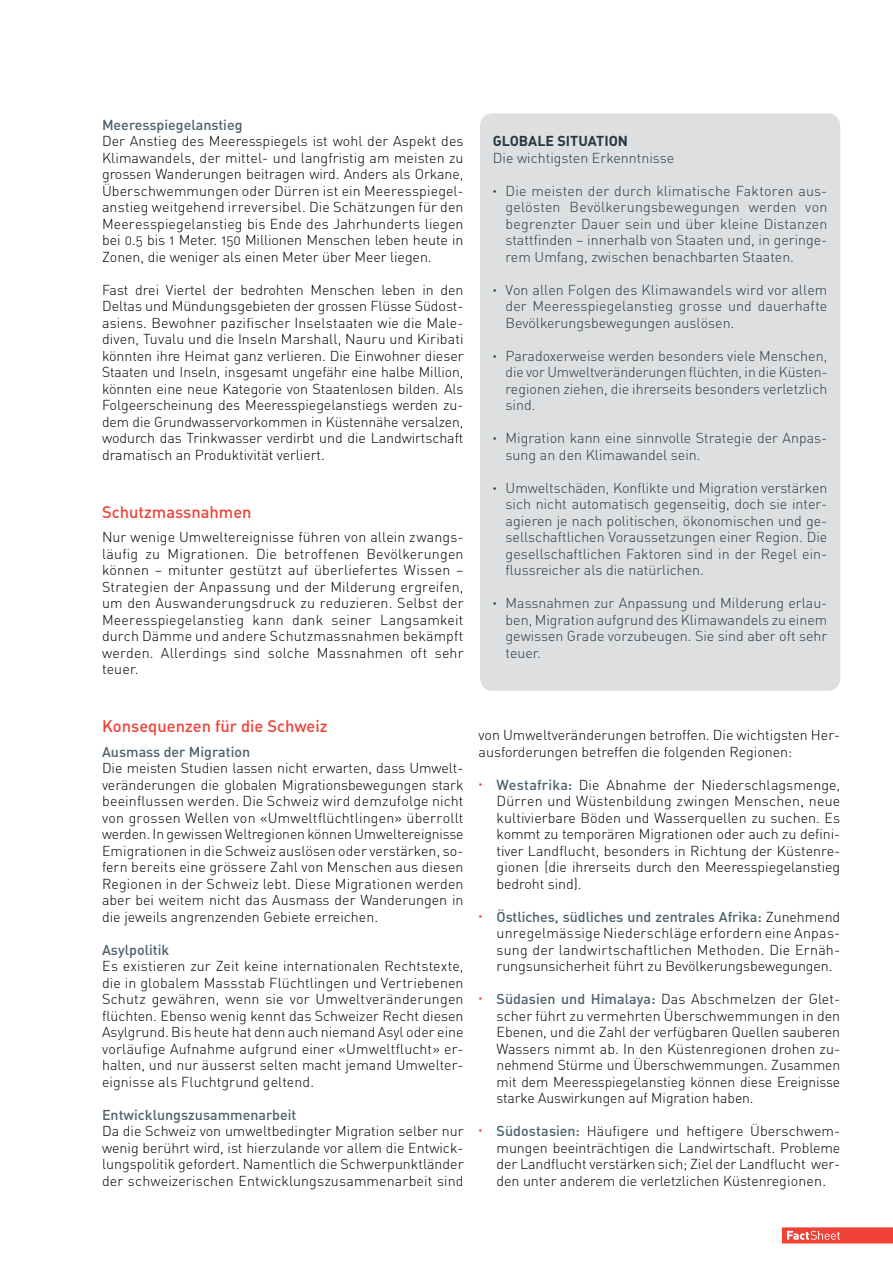
<style>
.page{position:relative;width:893px;height:1263px;background:#fff}
.page>*{position:absolute;margin:0;border:0;box-sizing:border-box;transform-origin:0 0}
.t1{font:16.5px "DIN Medium Alternate";color:#ef4136}
.t2{font:14.25px/16.5px "DIN Light Alternate";letter-spacing:-.005em;color:#000;text-align:justify}
.t3{font:14.25px/16.5px "DIN Light Alternate";color:#243842;text-align:justify}
.t4{font:14.25px "DIN Medium Alternate";color:#4c616c}
.t5{font:14.25px "DIN Bold Alternate";color:#243842}
.s1{font-family:"DIN Medium Alternate";color:#4c616c}
.s2{font-family:"DIN Light Alternate";color:#000}
</style>
<div class="page">
<svg style="left:782px;top:1227px;width:111px;height:16px;background:#f0574d"></svg>
<div style="left:480px;top:113px;width:360px;height:578px;background:#dedfe0;border-radius:13px"></div>
<p class="t4" style="left:102px;top:116px;width:142px">Meeresspiegelanstieg</p>
<p class="t2" style="left:102px;top:133px;width:363px">Der Anstieg des Meeresspiegels ist wohl der Aspekt des Klimawandels, der mittel- und langfristig am meisten zu grossen Wanderungen beitragen wird. Anders als Orkane, Überschwemmungen oder Dürren ist ein Meeresspiegel&shy;anstieg weitgehend irreversibel. Die Schätzungen für den Meeresspiegelanstieg bis Ende des Jahrhunderts liegen bei 0.5 bis 1 Meter. 150 Millionen Menschen leben heute in Zonen, die weniger als einen Meter über Meer liegen.</p>
<p class="t2" style="left:102px;top:281px;width:363px">Fast drei Viertel der bedrohten Menschen leben in den Deltas und Mündungsgebieten der grossen Flüsse Südost&shy;asiens. Bewohner pazifischer Inselstaaten wie die Male&shy;diven, Tuvalu und die Inseln Marshall, Nauru und Kiribati könnten ihre Heimat ganz verlieren. Die Einwohner dieser Staaten und Inseln, insgesamt ungefähr eine halbe Million, könnten eine neue Kategorie von Staatenlosen bilden. Als Folgeerscheinung des Meeresspiegelanstiegs werden zu&shy;dem die Grundwasservorkommen in Küstennähe versalzen, wodurch das Trinkwasser verdirbt und die Landwirtschaft dramatisch an Produktivität verliert.</p>
<p class="t1" style="left:102px;top:501px;width:151px">Schutzmassnahmen</p>
<p class="t2" style="left:102px;top:529px;width:363px">Nur wenige Umweltereignisse führen von allein zwangs&shy;läufig zu Migrationen. Die betroffenen Bevölkerungen können – mitunter gestützt auf überliefertes Wissen – Strategien der Anpassung und der Milderung ergreifen, um den Auswanderungsdruck zu reduzieren. Selbst der Meeresspiegelanstieg kann dank seiner Langsamkeit durch Dämme und andere Schutzmassnahmen bekämpft werden. Allerdings sind solche Massnahmen oft sehr teuer.</p>
<p class="t5" style="left:493px;top:132px;width:137px">GLOBALE SITUATION</p>
<p class="t3" style="left:493px;top:149px;width:183px">Die wichtigsten Erkenntnisse</p>
<p class="t3" style="left:506px;top:182px;width:323px;text-indent:-13px"><sup>•</sup> Die meisten der durch klimatische Faktoren aus&shy;gelösten Bevölkerungsbewegungen werden von begrenzter Dauer sein und über kleine Distanzen stattfinden – innerhalb von Staaten und, in geringe&shy;rem Umfang, zwischen benachbarten Staaten.</p>
<p class="t3" style="left:506px;top:281px;width:323px;text-indent:-13px"><sup>•</sup> Von allen Folgen des Klimawandels wird vor allem der Meeresspiegelanstieg grosse und dauerhafte Bevölkerungsbewegungen auslösen.</p>
<p class="t3" style="left:506px;top:347px;width:323px;text-indent:-13px"><sup>•</sup> Paradoxerweise werden besonders viele Menschen, die vor Umweltveränderungen flüchten, in die Küsten&shy;regionen ziehen, die ihrerseits besonders verletzlich sind.</p>
<p class="t3" style="left:506px;top:430px;width:323px;text-indent:-13px"><sup>•</sup> Migration kann eine sinnvolle Strategie der Anpas&shy;sung an den Klimawandel sein.</p>
<p class="t3" style="left:506px;top:479px;width:323px;text-indent:-13px"><sup>•</sup> Umweltschäden, Konflikte und Migration verstärken sich nicht automatisch gegenseitig, doch sie inter&shy;agieren je nach politischen, ökonomischen und ge&shy;sellschaftlichen Voraussetzungen einer Region. Die gesellschaftlichen Faktoren sind in der Regel ein&shy;flussreicher als die natürlichen.</p>
<p class="t3" style="left:506px;top:595px;width:323px;text-indent:-13px"><sup>•</sup> Massnahmen zur Anpassung und Milderung erlau&shy;ben, Migration aufgrund des Klimawandels zu einem gewissen Grade vorzubeugen. Sie sind aber oft sehr teuer.</p>
<p class="t1" style="left:102px;top:716px;width:227px">Konsequenzen für die Schweiz</p>
<p class="t4" style="left:102px;top:743px;width:150px">Ausmass der Migration</p>
<p class="t2" style="left:102px;top:760px;width:363px">Die meisten Studien lassen nicht erwarten, dass Umwelt&shy;veränderungen die globalen Migrationsbewegungen stark beeinflussen werden. Die Schweiz wird demzufolge nicht von grossen Wellen von «Umweltflüchtlingen» überrollt werden. In gewissen Weltregionen können Umweltereignisse Emigrationen in die Schweiz auslösen oder verstärken, so&shy;fern bereits eine grössere Zahl von Menschen aus diesen Regionen in der Schweiz lebt. Diese Migrationen werden aber bei weitem nicht das Ausmass der Wanderungen in die jeweils angrenzenden Gebiete erreichen.</p>
<p class="t4" style="left:102px;top:941px;width:69px">Asylpolitik</p>
<p class="t2" style="left:102px;top:958px;width:363px">Es existieren zur Zeit keine internationalen Rechtstexte, die in globalem Massstab Flüchtlingen und Vertriebenen Schutz gewähren, wenn sie vor Umweltveränderungen flüchten. Ebenso wenig kennt das Schweizer Recht diesen Asylgrund. Bis heute hat denn auch niemand Asyl oder eine vorläufige Aufnahme aufgrund einer «Umweltflucht» er&shy;halten, und nur äusserst selten macht jemand Umwelter&shy;eignisse als Fluchtgrund geltend.</p>
<p class="t4" style="left:102px;top:1106px;width:196px">Entwicklungszusammenarbeit</p>
<p class="t2" style="left:102px;top:1123px;width:363px">Da die Schweiz von umweltbedingter Migration selber nur wenig berührt wird, ist hierzulande vor allem die Entwick&shy;lungspolitik gefordert. Namentlich die Schwerpunktländer der schweizerischen Entwicklungszusammenarbeit sind</p>
<p class="t2" style="left:479px;top:727px;width:363px">von Umweltveränderungen betroffen. Die wichtigsten Her&shy;ausforderungen betreffen die folgenden Regionen:</p>
<p class="t2" style="left:497px;top:776px;width:345px;text-indent:-18px"><sup>•</sup> <span class="s1">Westafrika:</span> Die Abnahme der Niederschlagsmenge, Dürren und Wüstenbildung zwingen Menschen, neue kultivierbare Böden und Wasserquellen zu suchen. Es kommt zu temporären Migrationen oder auch zu defini&shy;tiver Landflucht, besonders in Richtung der Küstenre&shy;gionen (die ihrerseits durch den Meeresspiegelanstieg bedroht sind).</p>
<p class="t4" style="left:479px;top:908px;width:363px"><sup>•</sup> Östliches, südliches und zentrales Afrika: <span class="s2">Zunehmend</span></p>
<p class="t2" style="left:497px;top:925px;width:345px">unregelmässige Niederschläge erfordern eine Anpas&shy;sung der landwirtschaftlichen Methoden. Die Ernäh&shy;rungsunsicherheit führt zu Bevölkerungsbewegungen.</p>
<p class="t2" style="left:497px;top:991px;width:345px;text-indent:-18px"><sup>•</sup> <span class="s1">Südasien und Himalaya:</span> Das Abschmelzen der Glet&shy;scher führt zu vermehrten Überschwemmungen in den Ebenen, und die Zahl der verfügbaren Quellen sauberen Wassers nimmt ab. In den Küstenregionen drohen zu&shy;nehmend Stürme und Überschwemmungen. Zusammen mit dem Meeresspiegelanstieg können diese Ereignisse starke Auswirkungen auf Migration haben.</p>
<p class="t2" style="left:497px;top:1123px;width:345px;text-indent:-18px"><sup>•</sup> <span class="s1">Südostasien:</span> Häufigere und heftigere Überschwem&shy;mungen beeinträchtigen die Landwirtschaft. Probleme der Landflucht verstärken sich; Ziel der Landflucht wer&shy;den unter anderem die verletzlichen Küstenregionen.</p>
</div>
